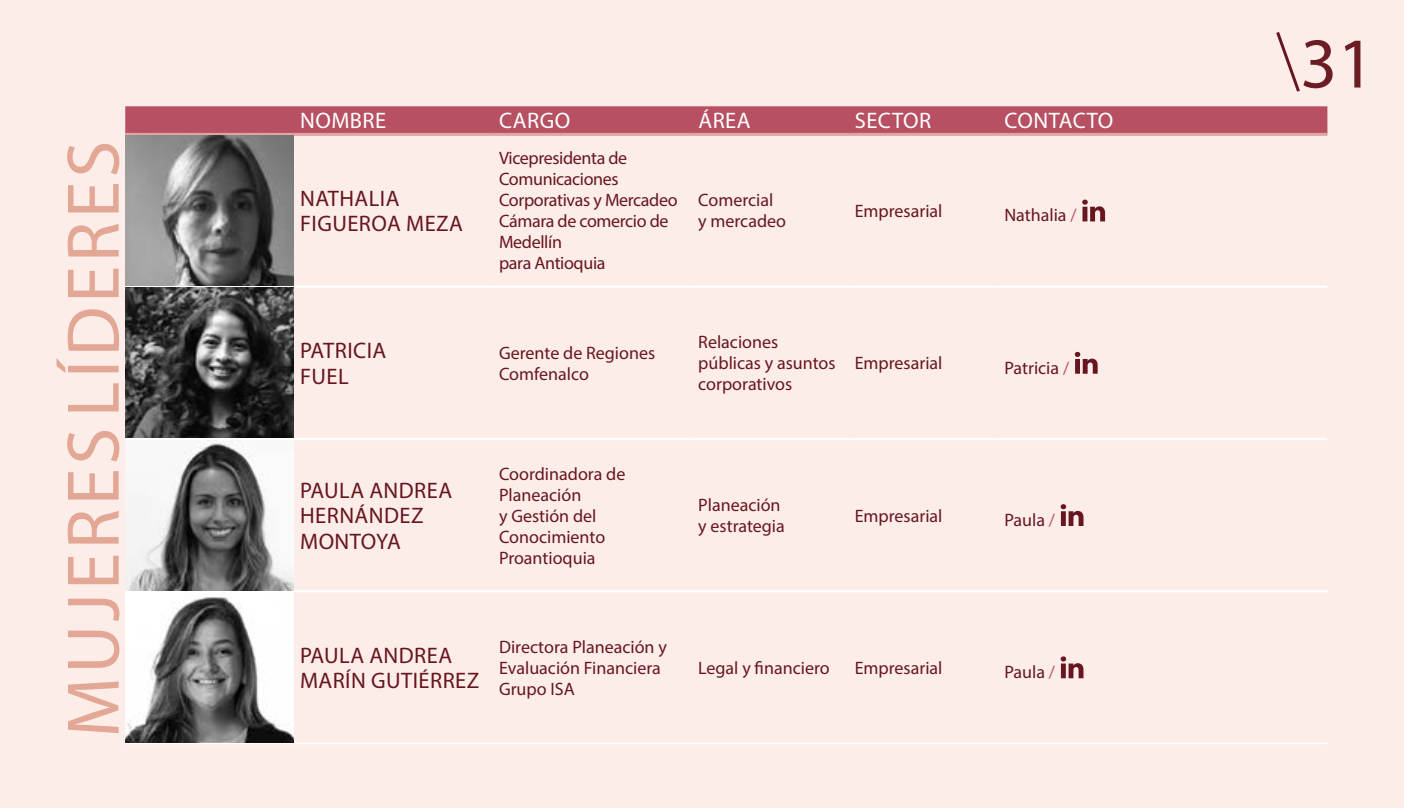
<style>
.page{position:relative;width:1404px;height:808px;background:#fff}
.page>*{position:absolute;margin:0;border:0;box-sizing:border-box;transform-origin:0 0}
.t1{font:75px "Myriad Pro";letter-spacing:.05em;color:#e3a796}
.t2{font:72px "Myriad Pro";color:#6c1d24}
.t3{font:22.5px/25.5px "Myriad Pro";letter-spacing:.02em;color:#67161f}
.t4{font:22.5px "Myriad Pro";letter-spacing:.02em;color:#fff}
.t5{font:18px/21px "Myriad Pro";color:#67161f}
.t6{font:18px/21px "Myriad Pro";letter-spacing:-.02em;color:#67161f}
.s1{color:#b75062}
</style>
<div class="page">
<div style="left:0;top:0;width:1403px;height:808px;background:#fdede9"></div>
<svg style="left:1276px;top:32px;width:24px;height:60px"></svg>
<svg style="left:125px;top:106px;width:1202px;height:27px;background:#b75263"></svg>
<hr style="left:125px;top:133px;width:169px;height:3px;background:#e0a5a0">
<hr style="left:294px;top:133px;width:199px;height:3px;background:#e0a5a0">
<hr style="left:493px;top:133px;width:199px;height:3px;background:#e0a5a0">
<hr style="left:692px;top:133px;width:156px;height:3px;background:#e0a5a0">
<hr style="left:848px;top:133px;width:150px;height:3px;background:#e0a5a0">
<hr style="left:998px;top:133px;width:329px;height:3px;background:#e0a5a0">
<hr style="left:125px;top:743px;width:169px;height:1px;background:#fff">
<hr style="left:294px;top:743px;width:199px;height:1px;background:#fff">
<hr style="left:493px;top:743px;width:199px;height:1px;background:#fff">
<hr style="left:692px;top:743px;width:156px;height:1px;background:#fff">
<hr style="left:848px;top:743px;width:150px;height:1px;background:#fff">
<hr style="left:998px;top:743px;width:329px;height:1px;background:#fff">
<hr style="left:125px;top:285px;width:169px;height:3px;background:#fff">
<hr style="left:294px;top:285px;width:199px;height:3px;background:#fff">
<hr style="left:493px;top:285px;width:199px;height:3px;background:#fff">
<hr style="left:692px;top:285px;width:156px;height:3px;background:#fff">
<hr style="left:848px;top:285px;width:150px;height:3px;background:#fff">
<hr style="left:998px;top:285px;width:329px;height:3px;background:#fff">
<hr style="left:125px;top:438px;width:169px;height:2px;background:#fff">
<hr style="left:294px;top:438px;width:199px;height:2px;background:#fff">
<hr style="left:493px;top:438px;width:199px;height:2px;background:#fff">
<hr style="left:692px;top:438px;width:156px;height:2px;background:#fff">
<hr style="left:848px;top:438px;width:150px;height:2px;background:#fff">
<hr style="left:998px;top:438px;width:329px;height:2px;background:#fff">
<hr style="left:125px;top:590px;width:169px;height:2px;background:#fff">
<hr style="left:294px;top:590px;width:199px;height:2px;background:#fff">
<hr style="left:493px;top:590px;width:199px;height:2px;background:#fff">
<hr style="left:692px;top:590px;width:156px;height:2px;background:#fff">
<hr style="left:848px;top:590px;width:150px;height:2px;background:#fff">
<hr style="left:998px;top:590px;width:329px;height:2px;background:#fff">
<img style="left:125px;top:136px;width:169px;height:149px">
<svg style="left:1082px;top:200px;width:22px;height:21px"></svg>
<img style="left:125px;top:288px;width:169px;height:150px">
<svg style="left:1074px;top:352px;width:23px;height:22px"></svg>
<img style="left:125px;top:440px;width:169px;height:150px">
<svg style="left:1060px;top:504px;width:23px;height:22px"></svg>
<img style="left:125px;top:592px;width:169px;height:151px">
<svg style="left:1060px;top:656px;width:23px;height:22px"></svg>
<h1 class="t1" style="left:47px;top:737px;width:598px;rotate:-90deg">MUJERES LÍDERES</h1>
<p class="t4" style="left:300px;top:107px;width:88px">NOMBRE</p>
<p class="t4" style="left:499px;top:107px;width:72px">CARGO</p>
<p class="t4" style="left:698px;top:107px;width:54px">ÁREA</p>
<p class="t4" style="left:854px;top:107px;width:78px">SECTOR</p>
<p class="t4" style="left:1004px;top:107px;width:110px">CONTACTO</p>
<p class="t3" style="left:300px;top:185px;width:164px">NATHALIA<br>FIGUEROA MEZA</p>
<p class="t6" style="left:499px;top:148px;width:180px">Vicepresidenta de<br>Comunicaciones<br>Corporativas y Mercadeo<br>Cámara de comercio de<br>Medellín<br>para Antioquia</p>
<p class="t5" style="left:698px;top:190px;width:89px">Comercial y mercadeo</p>
<p class="t5" style="left:854px;top:200px;width:89px">Empresarial</p>
<p class="t5" style="left:1004px;top:205px;width:74px">Nathalia <span class="s1">/</span></p>
<p class="t3" style="left:300px;top:337px;width:88px">PATRICIA<br>FUEL</p>
<p class="t5" style="left:499px;top:342px;width:158px">Gerente de Regiones<br>Comfenalco</p>
<p class="t5" style="left:698px;top:331px;width:139px">Relaciones públicas y asuntos corporativos</p>
<p class="t5" style="left:854px;top:352px;width:89px">Empresarial</p>
<p class="t5" style="left:1004px;top:357px;width:66px">Patricia <span class="s1">/</span></p>
<p class="t3" style="left:300px;top:477px;width:153px">PAULA ANDREA<br>HERNÁNDEZ<br>MONTOYA</p>
<p class="t5" style="left:499px;top:463px;width:128px">Coordinadora de<br>Planeación<br>y Gestión del<br>Conocimiento<br>Proantioquia</p>
<p class="t3" style="left:300px;top:642px;width:180px">PAULA ANDREA<br>MARÍN GUTIÉRREZ</p>
<p class="t5" style="left:499px;top:636px;width:169px">Directora Planeación y<br>Evaluación Financiera<br>Grupo ISA</p>
<p class="t5" style="left:698px;top:494px;width:88px">Planeación y estrategia</p>
<p class="t5" style="left:854px;top:505px;width:89px">Empresarial</p>
<p class="t5" style="left:1004px;top:509px;width:52px">Paula <span class="s1">/</span></p>
<p class="t5" style="left:698px;top:657px;width:133px">Legal y financiero</p>
<p class="t5" style="left:854px;top:657px;width:89px">Empresarial</p>
<p class="t5" style="left:1004px;top:661px;width:52px">Paula <span class="s1">/</span></p>
<h2 class="t2" style="left:1300px;top:19px;width:75px">31</h2>
</div>
